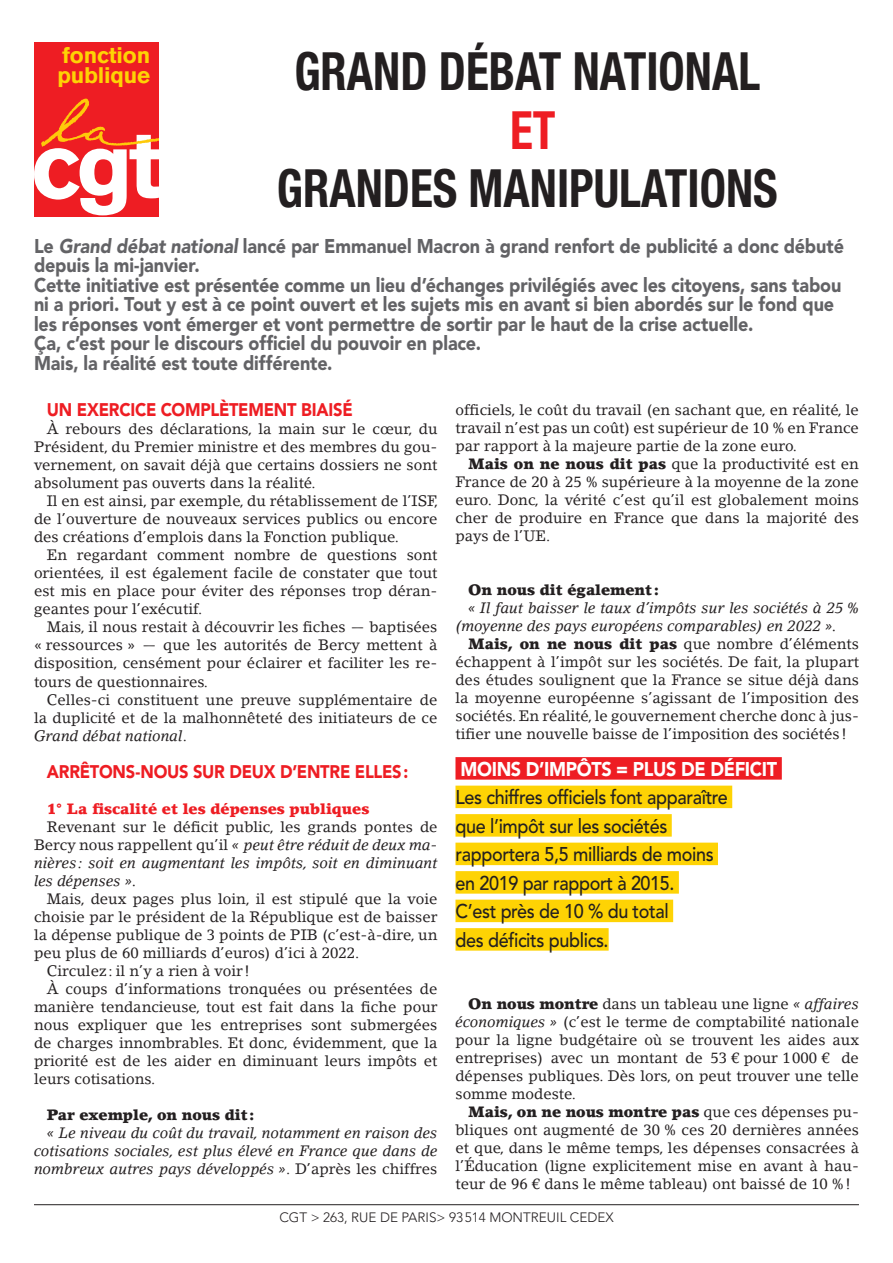
<style>
.page{position:relative;width:893px;height:1263px;background:#fff}
.page>*{position:absolute;margin:0;border:0;box-sizing:border-box;transform-origin:0 0}
.t1{font:700 condensed 52.8px "Helvetica Neue LT Std";color:#231f20;scale:.9 1}
.t2{font:700 condensed 52.8px "Helvetica Neue LT Std";color:#ee1d23;scale:.9 1}
.t3{font:700 22.35px "Akzidenz Grotesk BQ";letter-spacing:-.01em;color:#fed304}
.UGFF-CORPS__PREMIER{font:900 19.8px/19.5px "Avenir LT Std";letter-spacing:-.005em;color:#636366;scale:.91 1}
.CHAPO_AVENIR_14{font:500 19.8px/28.5px "Avenir LT Std";letter-spacing:-.02em;color:#231f20;scale:.91 1}
.CHAPO_AVENIR_14-2{font:900 19.8px "Avenir LT Std";letter-spacing:-.02em;color:#fff;scale:.91 1}
.UGFF-CORPS__PREMIER-2{font:900 18.15px "Avenir LT Std";letter-spacing:-.015em;color:#ee1d23;scale:.91 1}
.t4{font:15px/18px "Lino Letter Std";color:#231f20;text-align:justify}
.t5{font:italic 15px/18px "Lino Letter Std";color:#231f20;text-align:justify}
.t6{font:900 15px "Lino Letter Std";color:#231f20}
.t7{font:900 15px "Lino Letter Std";color:#ee1d23}
.t8{font:300 13.5px "Avenir LT Std";color:#231f20}
.s1{font-style:italic}
.s2{font-style:normal}
.s3{font-weight:900}
</style>
<div class="page">
<div style="left:34px;top:43px;width:125px;height:174px;background:#ee1d23"></div>
<svg style="left:34px;top:99px;width:125px;height:116px"></svg>
<div style="left:455px;top:757px;width:327px;height:23px;background:#ee1d23"></div>
<div style="left:455px;top:786px;width:277px;height:22px;background:#fed304"></div>
<div style="left:455px;top:814px;width:217px;height:23px;background:#fed304"></div>
<div style="left:455px;top:843px;width:263px;height:22px;background:#fed304"></div>
<div style="left:455px;top:871px;width:224px;height:23px;background:#fed304"></div>
<div style="left:455px;top:900px;width:218px;height:22px;background:#fed304"></div>
<div style="left:455px;top:928px;width:154px;height:23px;background:#fed304"></div>
<hr style="left:34px;top:1204px;width:825px;height:1px;background:#231f20">
<p class="t1" style="left:294px;top:40px;width:519px">GRAND DÉBAT NATIONAL</p>
<p class="t2" style="left:510px;top:98px;width:52px">ET</p>
<p class="t1" style="left:277px;top:157px;width:558px">GRANDES MANIPULATIONS</p>
<p class="UGFF-CORPS__PREMIER" style="left:34px;top:236px;width:892px">Le <span class="s1">Grand débat national</span> lancé par Emmanuel Macron à grand renfort de publicité a donc débuté depuis la mi-janvier.</p>
<p class="UGFF-CORPS__PREMIER" style="left:34px;top:275px;width:889px">Cette initiative est présentée comme un lieu d’échanges privilégiés avec les citoyens, sans tabou ni a priori. Tout y est à ce point ouvert et les sujets mis en avant si bien abordés sur le fond que les réponses vont émerger et vont permettre de sortir par le haut de la crise actuelle.</p>
<p class="UGFF-CORPS__PREMIER" style="left:34px;top:334px;width:493px">Ça, c’est pour le discours officiel du pouvoir en place.</p>
<p class="UGFF-CORPS__PREMIER" style="left:34px;top:353px;width:330px">Mais, la réalité est toute différente.</p>
<p class="t3" style="left:62px;top:43px;width:89px">fonction</p>
<p class="t3" style="left:58px;top:62px;width:94px">publique</p>
<p class="UGFF-CORPS__PREMIER-2" style="left:47px;top:399px;width:338px">UN EXERCICE COMPLÈTEMENT BIAISÉ</p>
<p class="t4" style="left:34px;top:420px;width:405px;text-indent:13px">À rebours des déclarations, la main sur le cœur, du Président, du Premier ministre et des membres du gou&shy;vernement, on savait déjà que certains dossiers ne sont absolument pas ouverts dans la réalité.</p>
<p class="t4" style="left:34px;top:492px;width:406px;text-indent:13px">Il en est ainsi, par exemple, du rétablissement de l’ISF, de l’ouverture de nouveaux services publics ou encore des créations d’emplois dans la Fonction publique.</p>
<p class="t4" style="left:34px;top:546px;width:405px;text-indent:13px">En regardant comment nombre de questions sont orientées, il est également facile de constater que tout est mis en place pour éviter des réponses trop déran&shy;geantes pour l’exécutif.</p>
<p class="t4" style="left:34px;top:618px;width:405px;text-indent:13px">Mais, il nous restait à découvrir les fiches — baptisées « ressources » — que les autorités de Bercy mettent à disposition, censément pour éclairer et faciliter les re&shy;tours de questionnaires.</p>
<p class="t4" style="left:34px;top:690px;width:405px;text-indent:13px">Celles-ci constituent une preuve supplémentaire de la duplicité et de la malhonnêteté des initiateurs de ce <span class="s1">Grand débat national</span>.</p>
<p class="UGFF-CORPS__PREMIER-2" style="left:47px;top:761px;width:399px">ARRÊTONS-NOUS SUR DEUX D’ENTRE ELLES:</p>
<p class="t7" style="left:47px;top:800px;width:324px">1° La fiscalité et les dépenses publiques</p>
<p class="t5" style="left:34px;top:818px;width:405px;text-indent:13px"><span class="s2">Revenant sur le déficit public, les grands pontes de Bercy nous rappellent qu’il</span> « peut être réduit de deux ma&shy;nières : soit en augmentant les impôts, soit en diminuant les dépenses ».</p>
<p class="t4" style="left:34px;top:890px;width:405px;text-indent:13px">Mais, deux pages plus loin, il est stipulé que la voie choisie par le président de la République est de baisser la dépense publique de 3 points de PIB (c’est-à-dire, un peu plus de 60 milliards d’euros) d’ici à 2022.</p>
<p class="t4" style="left:47px;top:962px;width:205px">Circulez : il n’y a rien à voir !</p>
<p class="t4" style="left:34px;top:980px;width:405px;text-indent:13px">À coups d’informations tronquées ou présentées de manière tendancieuse, tout est fait dans la fiche pour nous expliquer que les entreprises sont submergées de charges innombrables. Et donc, évidemment, que la priorité est de les aider en diminuant leurs impôts et leurs cotisations.</p>
<p class="t6" style="left:47px;top:1106px;width:209px">Par exemple, on nous dit :</p>
<p class="t5" style="left:34px;top:1124px;width:405px;text-indent:13px">« Le niveau du coût du travail, notamment en raison des cotisations sociales, est plus élevé en France que dans de nombreux autres pays développés »<span class="s2">. D’après les chiffres</span></p>
<p class="t4" style="left:455px;top:400px;width:405px">officiels, le coût du travail (en sachant que, en réalité, le travail n’est pas un coût) est supérieur de 10 % en France par rapport à la majeure partie de la zone euro.</p>
<p class="t4" style="left:455px;top:454px;width:405px;text-indent:13px"><span class="s3">Mais on ne nous dit pas</span> que la productivité est en France de 20 à 25 % supérieure à la moyenne de la zone euro. Donc, la vérité c’est qu’il est globalement moins cher de produire en France que dans la majorité des pays de l’UE.</p>
<p class="t6" style="left:468px;top:580px;width:192px">On nous dit également :</p>
<p class="t5" style="left:455px;top:598px;width:405px;text-indent:13px">« Il faut baisser le taux d’impôts sur les sociétés à 25 % (moyenne des pays européens comparables) en 2022 ».</p>
<p class="t4" style="left:455px;top:634px;width:405px;text-indent:13px"><span class="s3">Mais, on ne nous dit pas</span> que nombre d’éléments échappent à l’impôt sur les sociétés. De fait, la plupart des études soulignent que la France se situe déjà dans la moyenne européenne s’agissant de l’imposition des sociétés. En réalité, le gouvernement cherche donc à jus&shy;tifier une nouvelle baisse de l’imposition des sociétés !</p>
<p class="CHAPO_AVENIR_14-2" style="left:460px;top:757px;width:350px">MOINS D’IMPÔTS = PLUS DE DÉFICIT</p>
<p class="CHAPO_AVENIR_14" style="left:455px;top:784px;width:301px">Les chiffres officiels font apparaître que l’impôt sur les sociétés rapportera 5,5 milliards de moins en 2019 par rapport à 2015.</p>
<p class="CHAPO_AVENIR_14" style="left:455px;top:898px;width:236px">C’est près de 10 % du total des déficits publics.</p>
<p class="t4" style="left:455px;top:994px;width:405px;text-indent:13px"><span class="s3">On nous montre</span> dans un tableau une ligne <span class="s1">« affaires économiques »</span> (c’est le terme de comptabilité nationale pour la ligne budgétaire où se trouvent les aides aux entreprises) avec un montant de 53 € pour 1000 € de dépenses publiques. Dès lors, on peut trouver une telle somme modeste.</p>
<p class="t4" style="left:455px;top:1102px;width:405px;text-indent:13px"><span class="s3">Mais, on ne nous montre pas</span> que ces dépenses pu&shy;bliques ont augmenté de 30 % ces 20 dernières années et que, dans le même temps, les dépenses consacrées à l’Éducation (ligne explicitement mise en avant à hau&shy;teur de 96 € dans le même tableau) ont baissé de 10 %!</p>
<p class="t8" style="left:279px;top:1209px;width:336px">CGT &gt; 263, RUE DE PARIS&gt; 93514 MONTREUIL CEDEX</p>
</div>
